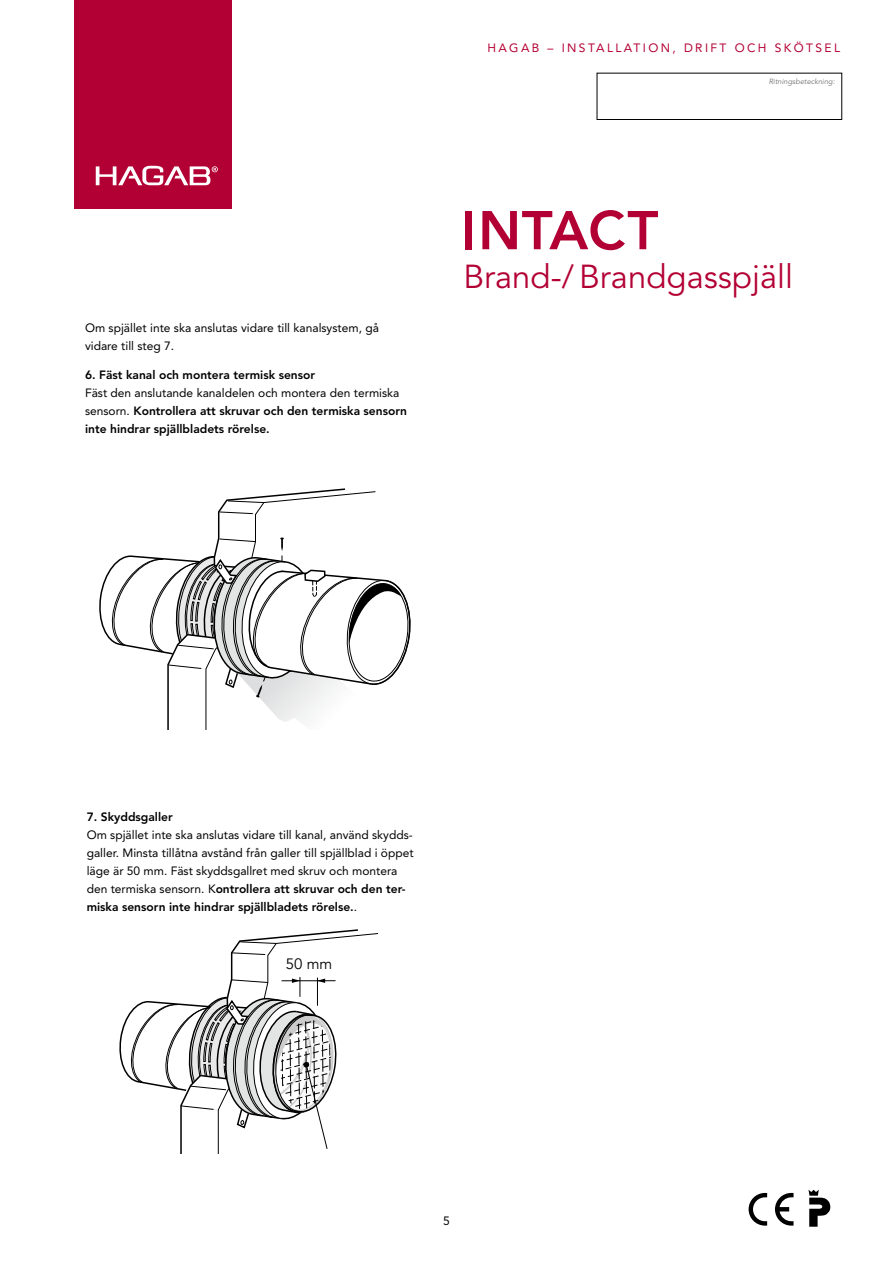
<style>
.page{position:relative;width:893px;height:1263px;background:#fff}
.page>*{position:absolute;margin:0;border:0;box-sizing:border-box;transform-origin:0 0}
.t1{font:800 54px "Avenir LT Std";letter-spacing:.01em;color:#b30034}
.t2{font:33px "Avenir LT Std";color:#b30034}
.t3{font:15px "Avenir";color:#000}
.t4{font:12px/18px "Avenir LT Std";color:#000}
.t5{font:800 12px/18px "Avenir LT Std";color:#000}
.t6{font:12px "Avenir LT Std";letter-spacing:.2em;color:#b30034}
.t7{font:italic 7.5px "Avenir LT Std";color:#707172}
.s1{font-weight:400}
.s2{font-weight:800}
</style>
<div class="page">
<div style="left:74px;top:0;width:158px;height:209px;background:#b30034"></div>
<svg style="left:96px;top:166px;width:122px;height:19px"></svg>
<svg style="left:119px;top:929px;width:258px;height:224px"></svg>
<svg style="left:99px;top:488px;width:312px;height:242px"></svg>
<svg style="left:808px;top:1190px;width:22px;height:37px"></svg>
<svg style="left:749px;top:1193px;width:18px;height:32px"></svg>
<svg style="left:775px;top:1193px;width:18px;height:32px"></svg>
<div style="left:597px;top:73px;width:245px;height:47px;border:1px solid #000"></div>
<p class="t4" style="left:85px;top:319px;width:295px">Om spjället inte ska anslutas vidare till kanalsystem, gå vidare till steg 7.</p>
<p class="t5" style="left:85px;top:366px;width:232px">6. Fäst kanal och montera termisk sensor</p>
<p class="t5" style="left:85px;top:384px;width:324px"><span class="s1">Fäst den anslutande kanaldelen och montera den termiska sensorn.</span> Kontrollera att skruvar och den termiska sensorn inte hindrar spjällbladets rörelse.</p>
<p class="t6" style="left:487px;top:40px;width:354px">HAGAB – INSTALLATION, DRIFT OCH SKÖTSEL</p>
<p class="t7" style="left:769px;top:77px;width:68px">Ritningsbeteckning:</p>
<h1 class="t1" style="left:461px;top:199px;width:198px">INTACT</h1>
<h2 class="t2" style="left:463px;top:258px;width:331px">Brand-/ Brandgasspjäll</h2>
<p class="t5" style="left:87px;top:808px;width:88px">7. Skyddsgaller</p>
<p class="t4" style="left:87px;top:826px;width:328px">Om spjället inte ska anslutas vidare till kanal, använd skydds&shy;galler. Minsta tillåtna avstånd från galler till spjällblad i öppet läge är 50 mm. Fäst skyddsgallret med skruv och montera den termiska sensorn. K<span class="s2">ontrollera att skruvar och den ter&shy;miska sensorn inte hindrar spjällbladets rörelse.</span>.</p>
<p class="t3" style="left:286px;top:955px;width:48px">50 mm</p>
<p class="t4" style="left:443px;top:1212px;width:8px">5</p>
</div>
